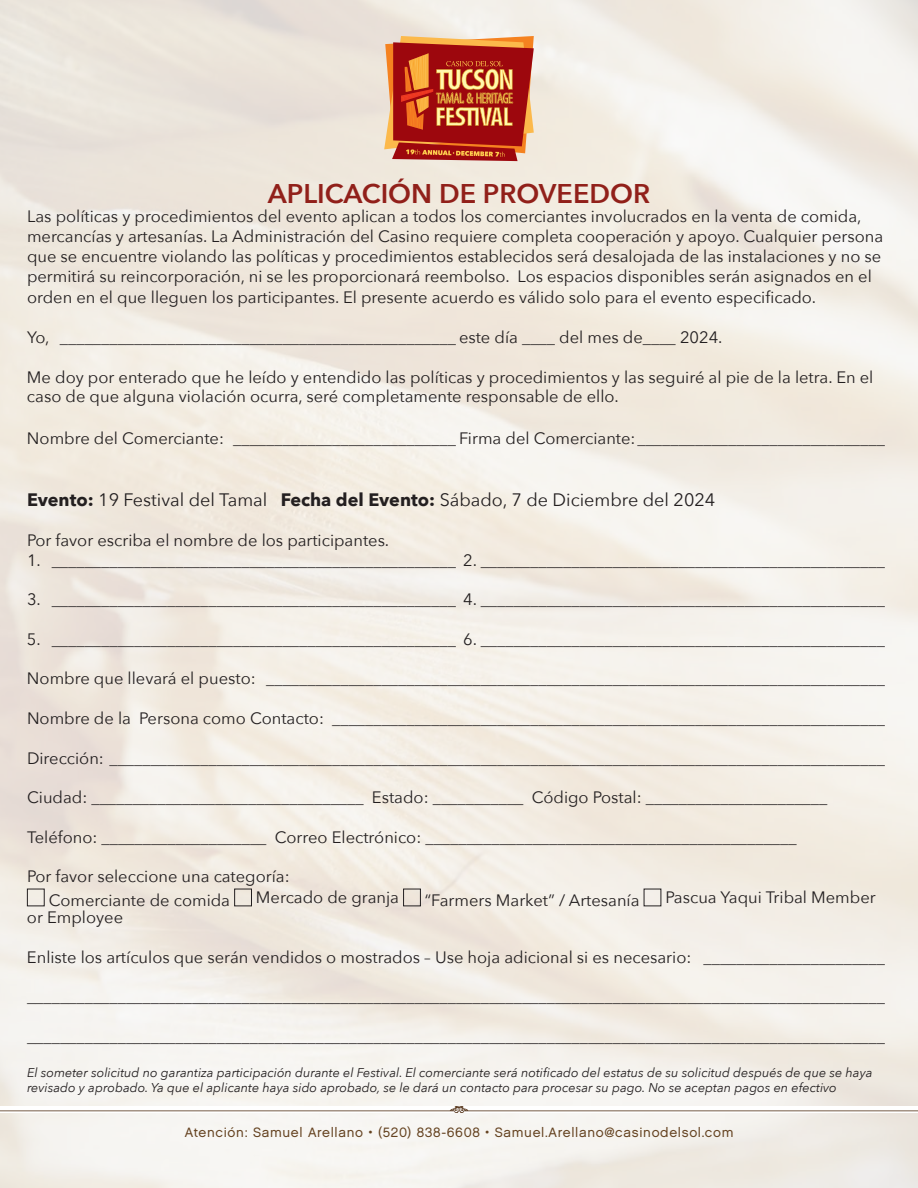
<style>
.page{position:relative;width:918px;height:1188px;background:#fff}
.page>*{position:absolute;margin:0;border:0;box-sizing:border-box;transform-origin:0 0}
.t1{font:600 27px "Avenir Next";color:#91201a}
.Contract{font:18px "Avenir Next";color:#231f20}
.Contract-2{font:16.5px/19.8px "Avenir Next";color:#231f20}
.Body{font:16.5px/19.8px "Avenir Next";color:#231f20}
.t2{font:13.5px "Chalet London Nineteen Sixty";letter-spacing:.05em;color:#654321}
.Body-2{font:italic 12.75px/15.3px "Avenir Next";color:#231f20}
.s1{font-weight:700}
</style>
<div class="page">
<img style="left:0;top:0;width:918px;height:1188px">
<img style="left:0;top:1106px;width:918px;height:6px">
<svg style="left:384px;top:36px;width:150px;height:125px;background:#c05132"></svg>
<div style="left:27px;top:889px;width:18px;height:17px;border:1px solid #231f20"></div>
<div style="left:234px;top:889px;width:18px;height:17px;border:1px solid #231f20"></div>
<div style="left:403px;top:889px;width:18px;height:17px;border:1px solid #231f20"></div>
<p class="t1" style="left:268px;top:170px;width:384px">APLICACIÓN DE PROVEEDOR</p>
<p class="Body" style="left:27px;top:206px;width:858px">Las políticas y procedimientos del evento aplican a todos los comerciantes involucrados en la venta de comida, mercancías y artesanías. La Administración del Casino requiere completa cooperación y apoyo. Cualquier persona que se encuentre violando las políticas y procedimientos establecidos será desalojada de las instalaciones y no se permitirá su reincorporación, ni se les proporcionará reembolso. Los espacios disponibles serán asignados en el</p>
<p class="Body" style="left:27px;top:287px;width:791px">orden en el que lleguen los participantes. El presente acuerdo es válido solo para el evento especificado.</p>
<p class="Contract-2" style="left:27px;top:327px;width:697px">Yo, ________________________________________________ este día ____ del mes de____ 2024.</p>
<p class="Contract-2" style="left:27px;top:366px;width:848px">Me doy por enterado que he leído y entendido las políticas y procedimientos y las seguiré al pie de la letra. En el caso de que alguna violación ocurra, seré completamente responsable de ello.</p>
<p class="Contract-2" style="left:27px;top:427px;width:859px">Nombre del Comerciante: ___________________________ Firma del Comerciante:______________________________</p>
<p class="Contract" style="left:27px;top:485px;width:690px"><span class="s1">Evento:</span> 19 Festival del Tamal <span class="s1">Fecha del Evento:</span> Sábado, 7 de Diciembre del 2024</p>
<p class="Contract-2" style="left:27px;top:529px;width:364px">Por favor escriba el nombre de los participantes.</p>
<p class="Contract-2" style="left:27px;top:549px;width:859px">1. _________________________________________________ 2. _________________________________________________</p>
<p class="Contract-2" style="left:27px;top:589px;width:859px">3. _________________________________________________ 4. _________________________________________________</p>
<p class="Contract-2" style="left:27px;top:628px;width:860px">5. _________________________________________________ 6. _________________________________________________</p>
<p class="Contract-2" style="left:27px;top:668px;width:860px">Nombre que llevará el puesto: ___________________________________________________________________________</p>
<p class="Contract-2" style="left:27px;top:708px;width:859px">Nombre de la Persona como Contacto: ___________________________________________________________________</p>
<p class="Contract-2" style="left:27px;top:747px;width:859px">Dirección: ______________________________________________________________________________________________</p>
<p class="Contract-2" style="left:27px;top:787px;width:802px">Ciudad: _________________________________ Estado: ___________ Código Postal: ______________________</p>
<p class="Contract-2" style="left:27px;top:826px;width:771px">Teléfono: ____________________ Correo Electrónico: _____________________________________________</p>
<p class="Contract-2" style="left:27px;top:866px;width:264px">Por favor seleccione una categoría:</p>
<p class="Contract-2" style="left:49px;top:890px;width:183px">Comerciante de comida</p>
<p class="Contract-2" style="left:256px;top:887px;width:145px">Mercado de granja</p>
<p class="Contract-2" style="left:425px;top:890px;width:216px">“Farmers Market” / Artesanía</p>
<p class="Contract-2" style="left:665px;top:887px;width:212px">Pascua Yaqui Tribal Member</p>
<p class="Contract-2" style="left:27px;top:907px;width:98px">or Employee</p>
<p class="Contract-2" style="left:27px;top:946px;width:860px">Enliste los artículos que serán vendidos o mostrados – Use hoja adicional si es necesario: ______________________</p>
<p class="Contract-2" style="left:27px;top:986px;width:859px">________________________________________________________________________________________________________</p>
<p class="Contract-2" style="left:27px;top:1026px;width:859px">________________________________________________________________________________________________________</p>
<p class="Body-2" style="left:27px;top:1064px;width:847px">El someter solicitud no garantiza participación durante el Festival. El comerciante será notificado del estatus de su solicitud después de que se haya revisado y aprobado. Ya que el aplicante haya sido aprobado, se le dará un contacto para procesar su pago. No se aceptan pagos en efectivo</p>
<p class="t2" style="left:185px;top:1124px;width:550px">Atención: Samuel Arellano • (520) 838-6608 • Samuel.Arellano@casinodelsol.com</p>
</div>
